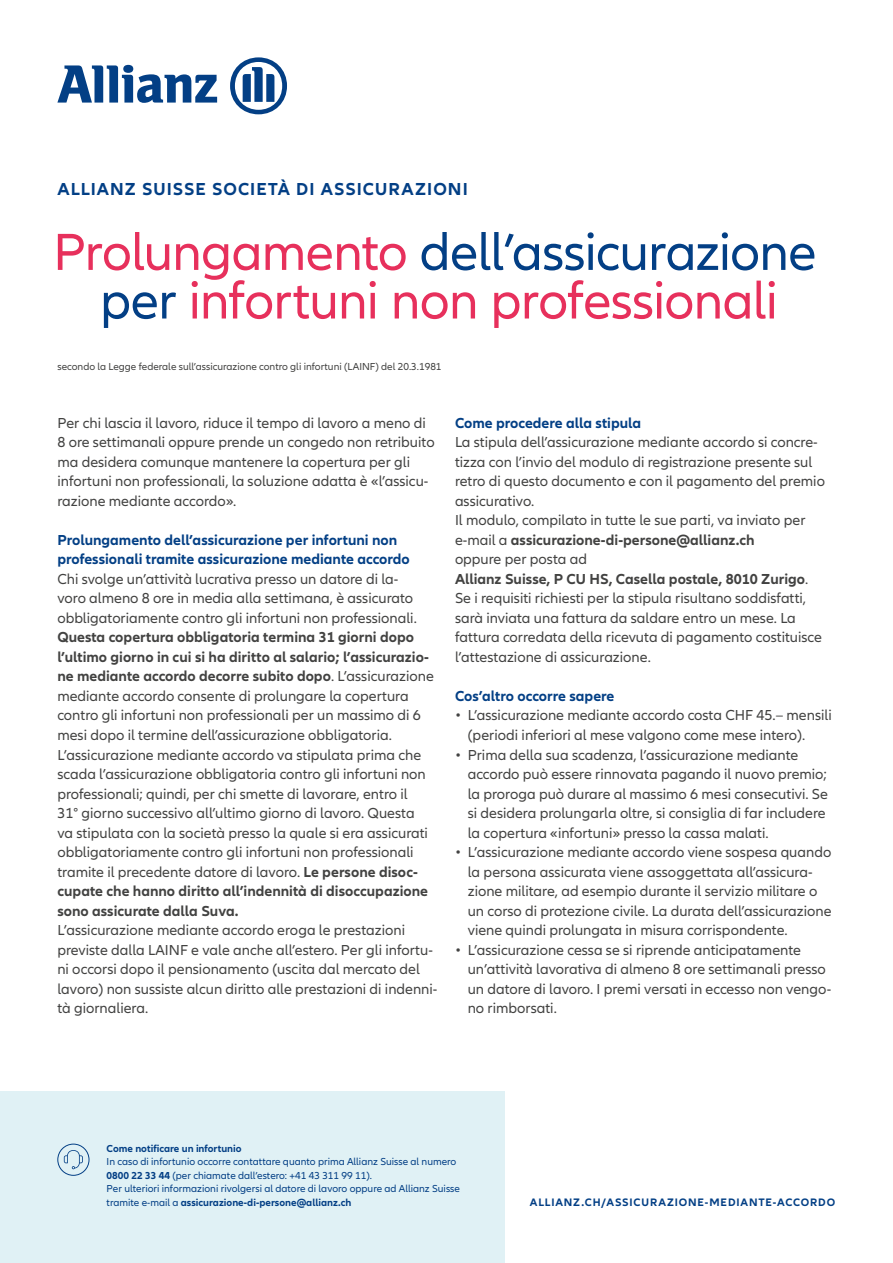
<style>
.page{position:relative;width:893px;height:1263px;background:#fff}
.page>*{position:absolute;margin:0;border:0;box-sizing:border-box;transform-origin:0 0}
.t1{font:54px/48.6px "Allianz Neo";letter-spacing:-.015em;color:#e7305c;text-align:center}
.t2{font:700 18px "Allianz Neo";letter-spacing:.06em;color:#033f85}
.t3{font:15px/19.5px "Allianz Neo";color:#424241}
.t4{font:700 15px/19.5px "Allianz Neo";color:#033f85}
.t5{font:700 11.25px "Allianz Neo";letter-spacing:.075em;color:#033f85}
.t6{font:10.5px/13.5px "Allianz Neo";color:#033f85}
.t7{font:10.5px "Allianz Neo";color:#424241}
.t8{font:700 10.5px "Allianz Neo";color:#033f85}
.s1{color:#033f85}
.s2{font-weight:700}
</style>
<div class="page">
<svg style="left:57px;top:65px;width:160px;height:38px"></svg>
<svg style="left:230px;top:57px;width:57px;height:57px"></svg>
<div style="left:0;top:1091px;width:504px;height:172px;background:#e0f1f5"></div>
<svg style="left:64px;top:1150px;width:19px;height:19px"></svg>
<div style="left:57px;top:1144px;width:32px;height:32px;border:1px solid #033f85;border-radius:50%"></div>
<p class="t2" style="left:57px;top:178px;width:412px">ALLIANZ SUISSE SOCIETÀ DI ASSICURAZIONI</p>
<h1 class="t1" style="left:53px;top:229px;width:765px">Prolungamento <span class="s1">dell’assicurazione per</span> infortuni non professionali</h1>
<p class="t7" style="left:57px;top:361px;width:386px">secondo la Legge federale sull’assicurazione contro gli infortuni (LAINF) del 20.3.1981</p>
<p class="t3" style="left:57px;top:414px;width:379px">Per chi lascia il lavoro, riduce il tempo di lavoro a meno di 8 ore settimanali oppure prende un congedo non retribuito ma desidera comunque mantenere la copertura per gli infortuni non professionali, la soluzione adatta è «l’assicu&shy;razione mediante accordo».</p>
<p class="t4" style="left:57px;top:530px;width:354px">Prolungamento dell’assicurazione per infortuni non professionali tramite assicurazione mediante accordo</p>
<p class="t3" style="left:57px;top:570px;width:361px">Chi svolge un’attività lucrativa presso un datore di la&shy;voro almeno 8 ore in media alla settimana, è assicurato obbligatoriamente contro gli infortuni non professionali.</p>
<p class="t3" style="left:57px;top:628px;width:378px"><span class="s2">Questa copertura obbligatoria termina 31 giorni dopo l’ultimo giorno in cui si ha diritto al salario; l’assicurazio&shy;ne mediante accordo decorre subito dopo</span>. L’assicurazione mediante accordo consente di prolungare la copertura contro gli infortuni non professionali per un massimo di 6 mesi dopo il termine dell’assicurazione obbligatoria.<br>L’assicurazione mediante accordo va stipulata prima che scada l’assicurazione obbligatoria contro gli infortuni non professionali; quindi, per chi smette di lavorare, entro il<br>31° giorno successivo all’ultimo giorno di lavoro. Questa va stipulata con la società presso la quale si era assicurati obbligatoriamente contro gli infortuni non professionali tramite il precedente datore di lavoro. <span class="s2">Le persone disoc&shy;cupate che hanno diritto all’indennità di disoccupazione sono assicurate dalla Suva.</span></p>
<p class="t3" style="left:57px;top:921px;width:382px">L’assicurazione mediante accordo eroga le prestazioni previste dalla LAINF e vale anche all’estero. Per gli infortu&shy;ni occorsi dopo il pensionamento (uscita dal mercato del lavoro) non sussiste alcun diritto alle prestazioni di indenni&shy;tà giornaliera.</p>
<p class="t4" style="left:455px;top:413px;width:188px">Come procedere alla stipula</p>
<p class="t3" style="left:455px;top:433px;width:371px">La stipula dell’assicurazione mediante accordo si concre&shy;tizza con l’invio del modulo di registrazione presente sul retro di questo documento e con il pagamento del premio assicurativo.<br>Il modulo, compilato in tutte le sue parti, va inviato per e-mail a <span class="s2">assicurazione-di-persone@allianz.ch<br></span>oppure per posta ad<br><span class="s2">Allianz Suisse, P CU HS, Casella postale, 8010 Zurigo</span>.<br>Se i requisiti richiesti per la stipula risultano soddisfatti, sarà inviata una fattura da saldare entro un mese. La fattura corredata della ricevuta di pagamento costituisce l’attestazione di assicurazione.</p>
<p class="t4" style="left:455px;top:686px;width:161px">Cos’altro occorre sapere</p>
<p class="t3" style="left:468px;top:706px;width:365px;text-indent:-13px">• L’assicurazione mediante accordo costa CHF 45.– mensili (periodi inferiori al mese valgono come mese intero).</p>
<p class="t3" style="left:468px;top:745px;width:362px;text-indent:-13px">• Prima della sua scadenza, l’assicurazione mediante accordo può essere rinnovata pagando il nuovo premio; la proroga può durare al massimo 6 mesi consecutivi. Se si desidera prolungarla oltre, si consiglia di far includere la copertura «infortuni» presso la cassa malati.</p>
<p class="t3" style="left:468px;top:843px;width:365px;text-indent:-13px">• L’assicurazione mediante accordo viene sospesa quando la persona assicurata viene assoggettata all’assicura&shy;zione militare, ad esempio durante il servizio militare o un corso di protezione civile. La durata dell’assicurazione viene quindi prolungata in misura corrispondente.</p>
<p class="t3" style="left:468px;top:940px;width:365px;text-indent:-13px">• L’assicurazione cessa se si riprende anticipatamente un’attività lavorativa di almeno 8 ore settimanali presso un datore di lavoro. I premi versati in eccesso non vengo&shy;no rimborsati.</p>
<p class="t8" style="left:107px;top:1142px;width:136px">Come notificare un infortunio</p>
<p class="t6" style="left:107px;top:1155px;width:355px">In caso di infortunio occorre contattare quanto prima Allianz Suisse al numero <span class="s2">0800 22 33 44</span> (per chiamate dall’estero: +41 43 311 99 11).<br>Per ulteriori informazioni rivolgersi al datore di lavoro oppure ad Allianz Suisse tramite e-mail a <span class="s2">assicurazione-di-persone@allianz.ch</span></p>
<p class="t5" style="left:530px;top:1195px;width:307px">ALLIANZ.CH/ASSICURAZIONE-MEDIANTE-ACCORDO</p>
</div>
